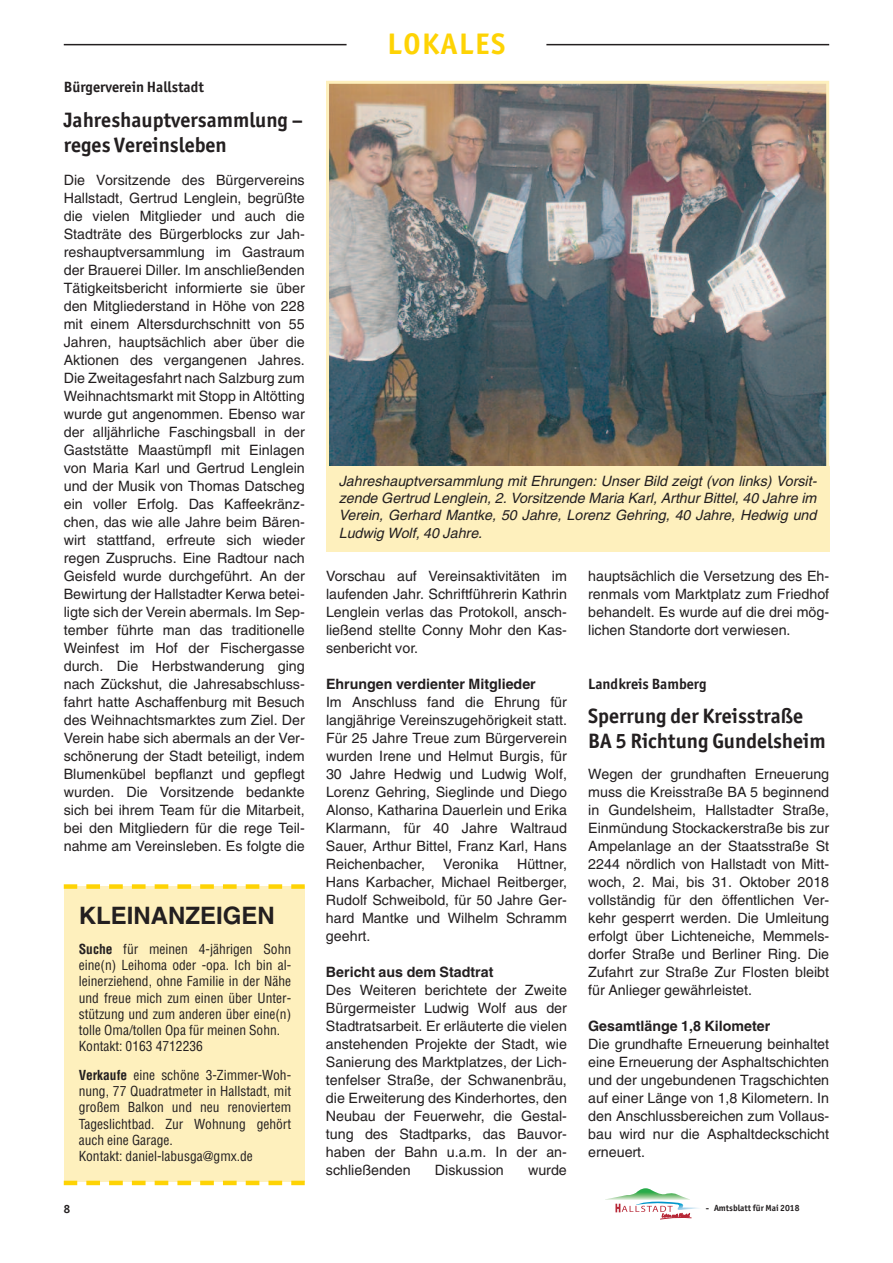
<style>
.page{position:relative;width:893px;height:1263px;background:#fff}
.page>*{position:absolute;margin:0;border:0;box-sizing:border-box;transform-origin:0 0}
.t1{font:700 30px "Officina Sans";letter-spacing:.055em;color:#fed304}
.t2{font:700 24px "Helvetica";color:#231f20}
.t3{font:700 21px/25.2px "Officina Sans";color:#231f20}
.t4{font:700 15px "Officina Sans";color:#231f20}
.t5{font:14.25px/18px "Helvetica";color:#231f20;text-align:justify}
.t6{font:italic 14.25px/17.1px "Helvetica";color:#231f20;text-align:justify}
.t7{font:700 14.25px "Helvetica";color:#231f20}
.t8{font:condensed 13.5px/16.2px "Helvetica";color:#231f20}
.t9{font:700 12px "Officina Sans";color:#231f20}
.t10{font:700 9px "Officina Sans";color:#231f20}
.s1{font-weight:700}
</style>
<div class="page">
<hr style="left:64px;top:44px;width:283px;height:1px;background:#231f20">
<hr style="left:546px;top:44px;width:283px;height:1px;background:#231f20">
<svg style="left:605px;top:1188px;width:94px;height:31px"></svg>
<div style="left:64px;top:887px;width:241px;height:295px;background:#fef0bd"></div>
<svg style="left:77px;top:884px;width:214px;height:5px"></svg>
<div style="left:64px;top:884px;width:13px;height:5px;background:#fed304"></div>
<div style="left:291px;top:884px;width:14px;height:5px;background:#fed304"></div>
<svg style="left:77px;top:1181px;width:206px;height:4px"></svg>
<hr style="left:64px;top:1181px;width:13px;height:4px;background:#fed304">
<hr style="left:291px;top:1181px;width:14px;height:4px;background:#fed304">
<img style="left:330px;top:85px;width:495px;height:381px">
<div style="left:326px;top:81px;width:503px;height:397px;border:3px solid #fef0bd"></div>
<div style="left:326px;top:466px;width:503px;height:86px;background:#fef0bd"></div>
<p class="t4" style="left:64px;top:78px;width:142px">Bürgerverein Hallstadt</p>
<h3 class="t3" style="left:64px;top:107px;width:241px">Jahreshauptversammlung – reges Vereinsleben</h3>
<p class="t5" style="left:64px;top:172px;width:242px">Die Vorsitzende des Bürgervereins Hallstadt, Gertrud Lenglein, begrüßte die vielen Mitglieder und auch die Stadträte des Bürgerblocks zur Jah&shy;reshauptversammlung im Gastraum der Brauerei Diller. Im anschließenden Tätigkeitsbericht informierte sie über den Mitgliederstand in Höhe von 228 mit einem Altersdurchschnitt von 55<br>Jahren, hauptsächlich aber über die Aktionen des vergangenen Jahres.<br>Die Zweitagesfahrt nach Salzburg zum Weihnachtsmarkt mit Stopp in Altötting wurde gut angenommen. Ebenso war der alljährliche Faschingsball in der Gaststätte Maastümpfl mit Einlagen von Maria Karl und Gertrud Lenglein und der Musik von Thomas Datscheg ein voller Erfolg. Das Kaffeekränz&shy;chen, das wie alle Jahre beim Bären&shy;wirt stattfand, erfreute sich wieder regen Zuspruchs. Eine Radtour nach Geisfeld wurde durchgeführt. An der Bewirtung der Hallstadter Kerwa betei&shy;ligte sich der Verein abermals. Im Sep&shy;tember führte man das traditionelle Weinfest im Hof der Fischergasse durch. Die Herbstwanderung ging nach Zückshut, die Jahresabschluss&shy;fahrt hatte Aschaffenburg mit Besuch des Weihnachtsmarktes zum Ziel. Der Verein habe sich abermals an der Ver&shy;schönerung der Stadt beteiligt, indem Blumenkübel bepflanzt und gepflegt wurden. Die Vorsitzende bedankte sich bei ihrem Team für die Mitarbeit, bei den Mitgliedern für die rege Teil&shy;nahme am Vereinsleben. Es folgte die</p>
<h2 class="t2" style="left:79px;top:906px;width:197px">KLEINANZEIGEN</h2>
<p class="t8" style="left:79px;top:941px;width:214px"><span class="s1">Suche</span> für meinen 4-jährigen Sohn eine(n) Leihoma oder -opa. Ich bin al&shy;leinerziehend, ohne Familie in der Nähe und freue mich zum einen über Unter&shy;stützung und zum anderen über eine(n) tolle Oma/tollen Opa für meinen Sohn.<br>Kontakt: 0163 4712236</p>
<p class="t8" style="left:79px;top:1067px;width:214px"><span class="s1">Verkaufe</span> eine schöne 3-Zimmer-Woh&shy;nung, 77 Quadratmeter in Hallstadt, mit großem Balkon und neu renoviertem Tageslichtbad. Zur Wohnung gehört auch eine Garage.<br>Kontakt: daniel-labusga@gmx.de</p>
<p class="t9" style="left:64px;top:1202px;width:8px">8</p>
<h1 class="t1" style="left:388px;top:27px;width:119px">LOKALES</h1>
<p class="t6" style="left:339px;top:474px;width:479px">Jahreshauptversammlung mit Ehrungen: Unser Bild zeigt (von links) Vorsit&shy;zende Gertrud Lenglein, 2. Vorsitzende Maria Karl, Arthur Bittel, 40 Jahre im Verein, Gerhard Mantke, 50 Jahre, Lorenz Gehring, 40 Jahre, Hedwig und Ludwig Wolf, 40 Jahre.</p>
<p class="t5" style="left:326px;top:568px;width:242px">Vorschau auf Vereinsaktivitäten im laufenden Jahr. Schriftführerin Kathrin Lenglein verlas das Protokoll, ansch&shy;ließend stellte Conny Mohr den Kas&shy;senbericht vor.</p>
<p class="t7" style="left:326px;top:678px;width:211px">Ehrungen verdienter Mitglieder</p>
<p class="t5" style="left:326px;top:694px;width:242px">Im Anschluss fand die Ehrung für langjährige Vereinszugehörigkeit statt.<br>Für 25 Jahre Treue zum Bürgerverein wurden Irene und Helmut Burgis, für 30 Jahre Hedwig und Ludwig Wolf, Lorenz Gehring, Sieglinde und Diego Alonso, Katharina Dauerlein und Erika Klarmann, für 40 Jahre Waltraud Sauer, Arthur Bittel, Franz Karl, Hans Reichenbacher,</p>
<p class="t5" style="left:326px;top:856px;width:242px;text-indent:191px">Hüttner, Hans Karbacher, Michael Reitberger, Rudolf Schweibold, für 50 Jahre Ger&shy;hard Mantke und Wilhelm Schramm geehrt.</p>
<p class="t7" style="left:326px;top:966px;width:169px">Bericht aus dem Stadtrat</p>
<p class="t5" style="left:326px;top:982px;width:242px">Des Weiteren berichtete der Zweite Bürgermeister Ludwig Wolf aus der Stadtratsarbeit. Er erläuterte die vielen anstehenden Projekte der Stadt, wie Sanierung des Marktplatzes, der Lich&shy;tenfelser Straße, der Schwanenbräu, die Erweiterung des Kinderhortes, den Neubau der Feuerwehr, die Gestal&shy;tung des Stadtparks, das Bauvor&shy;haben der Bahn u.a.m. In der an&shy;schließenden</p>
<p class="t5" style="left:443px;top:856px;width:57px">Veronika</p>
<p class="t5" style="left:435px;top:1162px;width:70px">Diskussion</p>
<p class="t5" style="left:528px;top:1162px;width:40px">wurde</p>
<p class="t5" style="left:588px;top:568px;width:242px">hauptsächlich die Versetzung des Eh&shy;renmals vom Marktplatz zum Friedhof behandelt. Es wurde auf die drei mög&shy;lichen Standorte dort verwiesen.</p>
<p class="t4" style="left:588px;top:675px;width:120px">Landkreis Bamberg</p>
<h3 class="t3" style="left:588px;top:703px;width:239px">Sperrung der Kreisstraße<br>BA 5 Richtung Gundelsheim</h3>
<p class="t5" style="left:588px;top:766px;width:242px">Wegen der grundhaften Erneuerung muss die Kreisstraße BA 5 beginnend in Gundelsheim, Hallstadter Straße, Einmündung Stockackerstraße bis zur Ampelanlage an der Staatsstraße St 2244 nördlich von Hallstadt von Mitt&shy;woch, 2. Mai, bis 31. Oktober 2018 vollständig für den öffentlichen Ver&shy;kehr gesperrt werden. Die Umleitung erfolgt über Lichteneiche, Memmels&shy;dorfer Straße und Berliner Ring. Die Zufahrt zur Straße Zur Flosten bleibt für Anlieger gewährleistet.</p>
<p class="t7" style="left:588px;top:1020px;width:184px">Gesamtlänge 1,8 Kilometer</p>
<p class="t5" style="left:588px;top:1036px;width:242px">Die grundhafte Erneuerung beinhaltet eine Erneuerung der Asphaltschichten und der ungebundenen Tragschichten auf einer Länge von 1,8 Kilometern. In den Anschlussbereichen zum Vollaus&shy;bau wird nur die Asphaltdeckschicht erneuert.</p>
<p class="t10" style="left:706px;top:1203px;width:95px">- Amtsblatt für Mai 2018</p>
</div>
